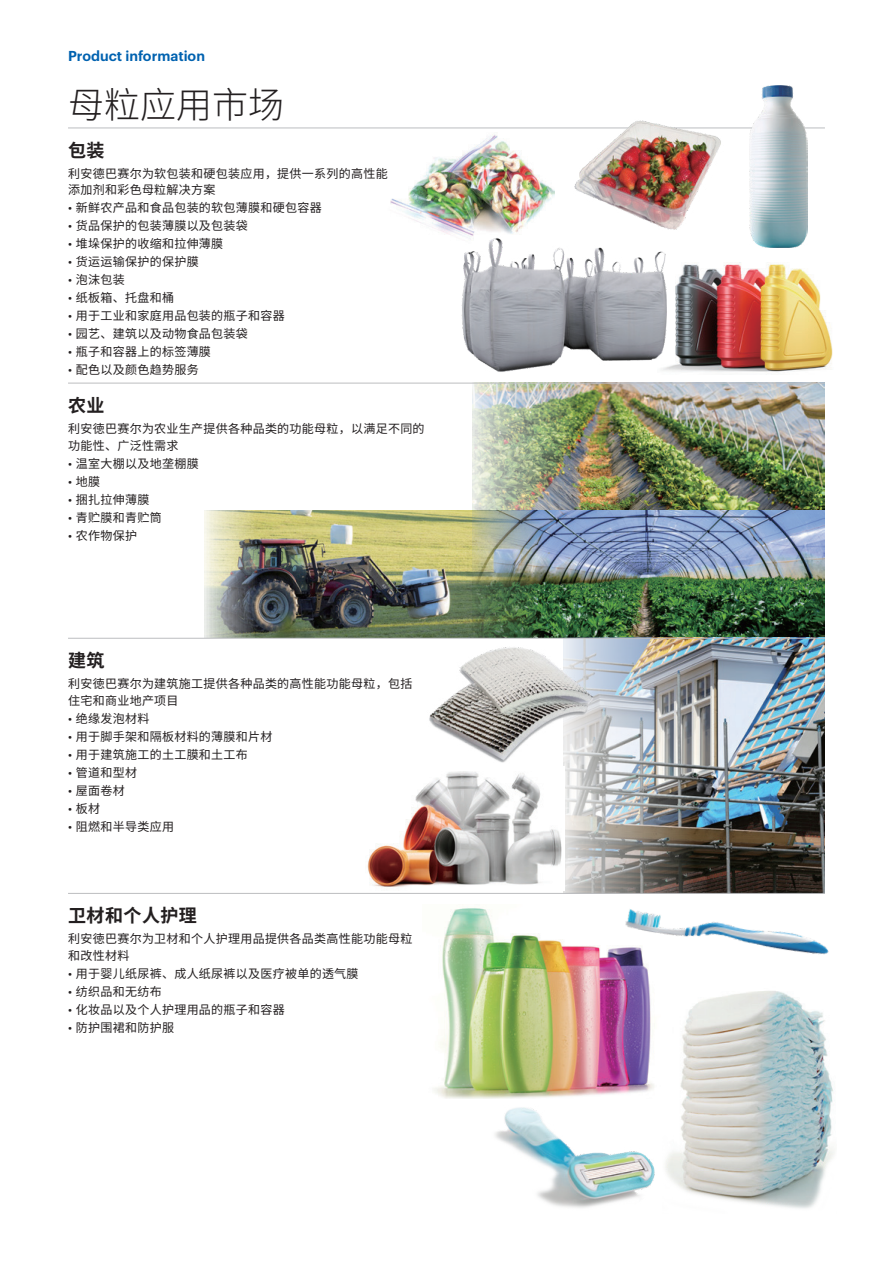
<style>
.page{position:relative;width:893px;height:1263px;background:#fff}
.page>*{position:absolute;margin:0;border:0;box-sizing:border-box;transform-origin:0 0}
.t1{font:300 36px "Source Han Sans SC";color:#231f20}
.t2{font:700 18px "Source Han Sans SC";letter-spacing:.025em;color:#231f20}
.t3{font:600 14.1px "Graphik";color:#0162b0}
.t4{font:12px/16.5px "Source Han Sans SC";letter-spacing:.025em;color:#231f20}
.s1{font-family:"Graphik"}
</style>
<div class="page">
<img style="left:204px;top:510px;width:268px;height:128px">
<img style="left:472px;top:384px;width:353px;height:254px">
<img style="left:390px;top:134px;width:165px;height:101px">
<img style="left:671px;top:262px;width:162px;height:110px">
<img style="left:563px;top:639px;width:262px;height:254px">
<img style="left:367px;top:767px;width:198px;height:123px">
<hr style="left:68px;top:128px;width:757px;height:1px;background:#bcbdc0">
<hr style="left:68px;top:383px;width:757px;height:1px;background:#bcbdc0">
<hr style="left:68px;top:638px;width:757px;height:1px;background:#bcbdc0">
<hr style="left:68px;top:893px;width:757px;height:1px;background:#bcbdc0">
<img style="left:491px;top:1098px;width:164px;height:110px">
<img style="left:665px;top:991px;width:169px;height:218px">
<img style="left:434px;top:908px;width:220px;height:190px">
<img style="left:612px;top:893px;width:217px;height:86px">
<img style="left:429px;top:645px;width:169px;height:121px">
<img style="left:574px;top:120px;width:149px;height:110px">
<img style="left:461px;top:235px;width:210px;height:137px">
<img style="left:749px;top:85px;width:59px;height:163px">
<p class="t3" style="left:68px;top:45px;width:138px">Product information</p>
<h1 class="t1" style="left:68px;top:84px;width:217px">母粒应用市场</h1>
<h2 class="t2" style="left:68px;top:140px;width:38px">包装</h2>
<p class="t4" style="left:68px;top:166px;width:321px">利安德巴赛尔为软包装和硬包装应用，提供一系列的高性能添加剂和彩色母粒解决方案</p>
<p class="t4" style="left:68px;top:200px;width:255px"><span class="s1">•</span> 新鲜农产品和食品包装的软包薄膜和硬包容器</p>
<p class="t4" style="left:68px;top:218px;width:181px"><span class="s1">•</span> 货品保护的包装薄膜以及包装袋</p>
<p class="t4" style="left:68px;top:236px;width:157px"><span class="s1">•</span> 堆垛保护的收缩和拉伸薄膜</p>
<p class="t4" style="left:68px;top:254px;width:132px"><span class="s1">•</span> 货运运输保护的保护膜</p>
<p class="t4" style="left:68px;top:272px;width:58px"><span class="s1">•</span> 泡沫包装</p>
<p class="t4" style="left:68px;top:290px;width:107px"><span class="s1">•</span> 纸板箱、托盘和桶</p>
<p class="t4" style="left:68px;top:308px;width:218px"><span class="s1">•</span> 用于工业和家庭用品包装的瓶子和容器</p>
<p class="t4" style="left:68px;top:326px;width:181px"><span class="s1">•</span> 园艺、建筑以及动物食品包装袋</p>
<p class="t4" style="left:68px;top:344px;width:144px"><span class="s1">•</span> 瓶子和容器上的标签薄膜</p>
<p class="t4" style="left:68px;top:362px;width:132px"><span class="s1">•</span> 配色以及颜色趋势服务</p>
<h2 class="t2" style="left:68px;top:395px;width:38px">农业</h2>
<p class="t4" style="left:68px;top:421px;width:358px">利安徳巴赛尔为农业生产提供各种品类的功能母粒，以满足不同的功能性、广泛性需求</p>
<p class="t4" style="left:68px;top:455px;width:132px"><span class="s1">•</span> 温室大棚以及地垄棚膜</p>
<p class="t4" style="left:68px;top:473px;width:34px"><span class="s1">•</span> 地膜</p>
<p class="t4" style="left:68px;top:491px;width:83px"><span class="s1">•</span> 捆扎拉伸薄膜</p>
<p class="t4" style="left:68px;top:509px;width:95px"><span class="s1">•</span> 青贮膜和青贮筒</p>
<p class="t4" style="left:68px;top:527px;width:70px"><span class="s1">•</span> 农作物保护</p>
<h2 class="t2" style="left:68px;top:650px;width:38px">建筑</h2>
<p class="t4" style="left:68px;top:676px;width:346px">利安徳巴赛尔为建筑施工提供各种品类的高性能功能母粒，包括住宅和商业地产项目</p>
<p class="t4" style="left:68px;top:710px;width:83px"><span class="s1">•</span> 绝缘发泡材料</p>
<p class="t4" style="left:68px;top:728px;width:206px"><span class="s1">•</span> 用于脚手架和隔板材料的薄膜和片材</p>
<p class="t4" style="left:68px;top:746px;width:181px"><span class="s1">•</span> 用于建筑施工的土工膜和土工布</p>
<p class="t4" style="left:68px;top:764px;width:70px"><span class="s1">•</span> 管道和型材</p>
<p class="t4" style="left:68px;top:782px;width:58px"><span class="s1">•</span> 屋面卷材</p>
<p class="t4" style="left:68px;top:800px;width:34px"><span class="s1">•</span> 板材</p>
<p class="t4" style="left:68px;top:818px;width:107px"><span class="s1">•</span> 阻燃和半导类应用</p>
<h2 class="t2" style="left:68px;top:906px;width:130px">卫材和个人护理</h2>
<p class="t4" style="left:68px;top:931px;width:346px">利安徳巴赛尔为卫材和个人护理用品提供各品类高性能功能母粒和改性材料</p>
<p class="t4" style="left:68px;top:965px;width:292px"><span class="s1">•</span> 用于婴儿纸尿裤、成人纸尿裤以及医疗被单的透气膜</p>
<p class="t4" style="left:68px;top:983px;width:95px"><span class="s1">•</span> 纺织品和无纺布</p>
<p class="t4" style="left:68px;top:1001px;width:218px"><span class="s1">•</span> 化妆品以及个人护理用品的瓶子和容器</p>
<p class="t4" style="left:68px;top:1019px;width:107px"><span class="s1">•</span> 防护围裙和防护服</p>
</div>
